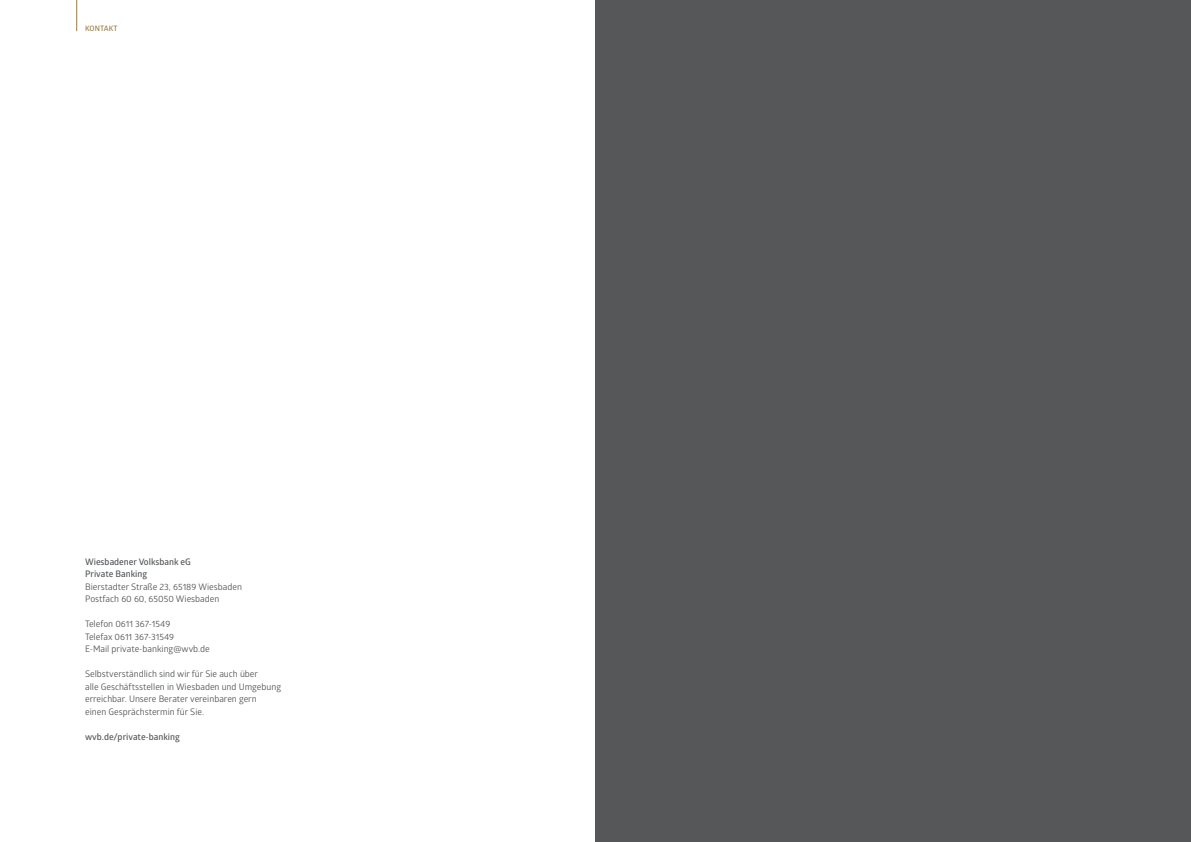
<style>
.page{position:relative;width:1191px;height:842px;background:#fff}
.page>*{position:absolute;margin:0;border:0;box-sizing:border-box;transform-origin:0 0}
.t1{font:9px/12.5px "Glober";color:#555759}
.t2{font:600 9px/12.5px "Glober";color:#555759}
.t3{font:600 7.5px "Glober";letter-spacing:.01em;color:#987c46}
</style>
<div class="page">
<div style="left:595px;top:0;width:596px;height:842px;background:#555759"></div>
<hr style="left:77px;top:0;width:1px;height:31px;background:#987c46">
<p class="t3" style="left:85px;top:23px;width:34px">KONTAKT</p>
<p class="t2" style="left:85px;top:555px;width:107px">Wiesbadener Volksbank eG<br>Private Banking</p>
<p class="t1" style="left:85px;top:580px;width:158px">Bierstadter Straße 23, 65189 Wiesbaden<br>Postfach 60 60, 65050 Wiesbaden</p>
<p class="t1" style="left:85px;top:618px;width:126px">Telefon 0611 367-1549<br>Telefax 0611 367-31549<br>E-Mail private-banking@wvb.de</p>
<p class="t1" style="left:85px;top:668px;width:197px">Selbstverständlich sind wir für Sie auch über<br>alle Geschäftsstellen in Wiesbaden und Umgebung erreichbar. Unsere Berater vereinbaren gern<br>einen Gesprächstermin für Sie.</p>
<p class="t2" style="left:85px;top:730px;width:96px">wvb.de/private-banking</p>
</div>
